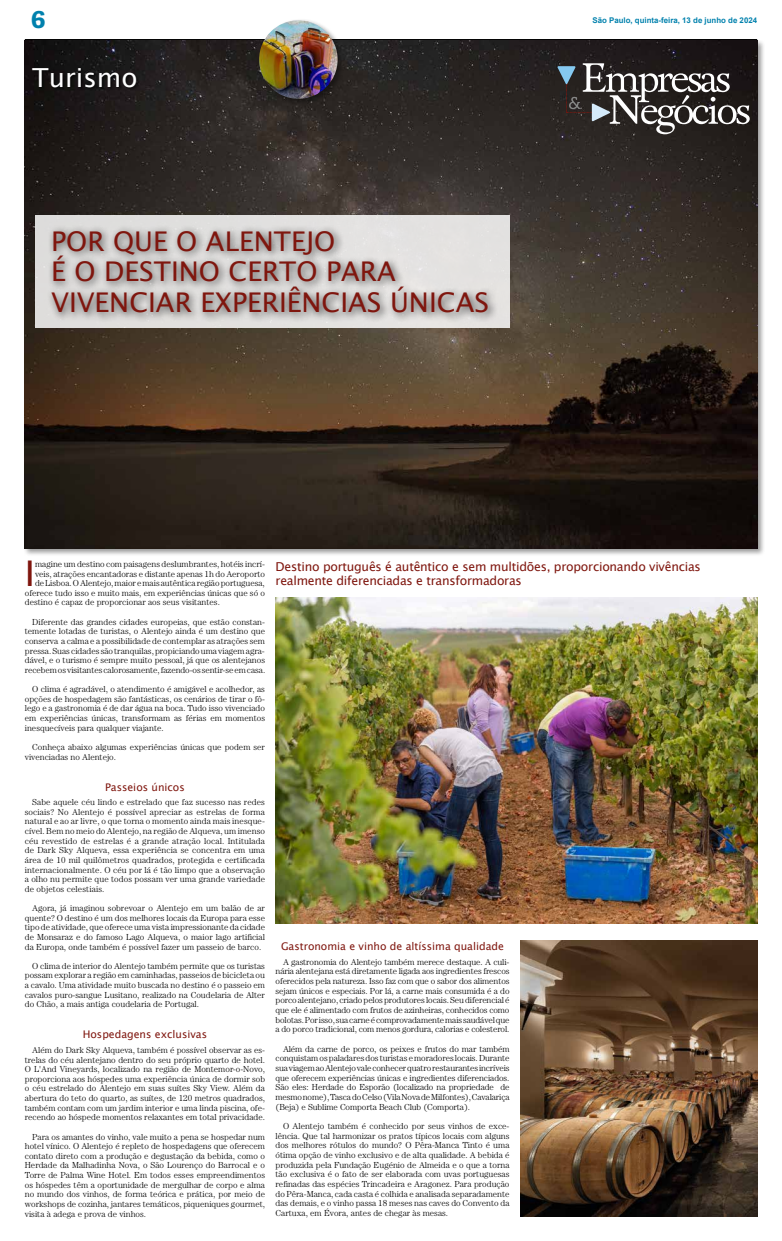
<style>
.page{position:relative;width:782px;height:1241px;background:#fff}
.page>*{position:absolute;margin:0;border:0;box-sizing:border-box;transform-origin:0 0}
.t1{font:35.35px "Lucida Sans";color:#7f160e}
.t2{font:27.12px/30.6px "Lucida Sans Unicode";color:#7f160e}
.t3{font:26.25px "Lucida Sans Unicode";color:#fff}
.t4{font:700 26.25px "Adelle";color:#0081ad}
.t5{font:12.25px/14px "Lucida Sans Unicode";letter-spacing:-.02em;color:#7f160e}
.t6{font:10.5px "Lucida Sans Unicode";color:#7f160e}
.t7{font:300 8.75px/9.6px "Century Std";color:#000;text-align:justify}
.t8{font:700 7.88px "Arial";color:#0081ad}
</style>
<div class="page">
<div style="left:24px;top:39px;width:741px;height:517px;background:#000;opacity:.4"></div>
<img style="left:25px;top:40px;width:731px;height:508px">
<svg style="left:557px;top:63px;width:192px;height:71px;background:#4f4c4b"></svg>
<div style="left:257px;top:18px;width:87px;height:88px;background:#000;opacity:.4"></div>
<img style="left:259px;top:20px;width:78px;height:79px;border-radius:39px">
<div style="left:32px;top:67px;width:108px;height:24px;background:#141212"></div>
<img style="left:275px;top:597px;width:481px;height:326px">
<div style="left:35px;top:215px;width:474px;height:112px;background:#e2e0df"></div>
<div style="left:47px;top:225px;width:451px;height:98px;background:#000;opacity:.75"></div>
<img style="left:520px;top:940px;width:236px;height:275px">
<h3 class="t4" style="left:31px;top:2px;width:16px">6</h3>
<p class="t8" style="left:592px;top:14px;width:166px">São Paulo, quinta-feira, 13 de junho de 2024</p>
<h3 class="t3" style="left:32px;top:57px;width:107px">Turismo</h3>
<h2 class="t2" style="left:51px;top:226px;width:439px">POR QUE O ALENTEJO<br>É O DESTINO CERTO PARA<br>VIVENCIAR EXPERIÊNCIAS ÚNICAS</h2>
<h1 class="t1" style="left:25px;top:553px;width:12px">I</h1>
<p class="t7" style="left:35px;top:559px;width:231px">magine um destino com paisagens deslumbrantes, hotéis incrí-</p>
<p class="t7" style="left:35px;top:568px;width:231px">veis, atrações encantadoras e distante apenas 1h do Aeroporto</p>
<p class="t7" style="left:35px;top:578px;width:231px">de Lisboa. O Alentejo, maior e mais autêntica região portuguesa,</p>
<p class="t7" style="left:25px;top:588px;width:241px">oferece tudo isso e muito mais, em experiências únicas que só o</p>
<p class="t7" style="left:25px;top:597px;width:196px">destino é capaz de proporcionar aos seus visitantes.</p>
<p class="t7" style="left:25px;top:616px;width:242px;text-indent:7px">Diferente das grandes cidades europeias, que estão constan&shy;temente lotadas de turistas, o Alentejo ainda é um destino que conserva a calma e a possibilidade de contemplar as atrações sem pressa. Suas cidades são tranquilas, propiciando uma viagem agra&shy;dável, e o turismo é sempre muito pessoal, já que os alentejanos recebem os visitantes calorosamente, fazendo-os sentir-se em casa.</p>
<p class="t7" style="left:25px;top:684px;width:242px;text-indent:7px">O clima é agradável, o atendimento é amigável e acolhedor, as opções de hospedagem são fantásticas, os cenários de tirar o fô&shy;lego e a gastronomia é de dar água na boca. Tudo isso vivenciado em experiências únicas, transformam as férias em momentos inesquecíveis para qualquer viajante.</p>
<p class="t7" style="left:25px;top:742px;width:242px;text-indent:7px">Conheça abaixo algumas experiências únicas que podem ser vivenciadas no Alentejo.</p>
<p class="t6" style="left:105px;top:778px;width:81px">Passeios únicos</p>
<p class="t7" style="left:25px;top:797px;width:242px;text-indent:7px">Sabe aquele céu lindo e estrelado que faz sucesso nas redes sociais? No Alentejo é possível apreciar as estrelas de forma natural e ao ar livre, o que torna o momento ainda mais inesque&shy;cível. Bem no meio do Alentejo, na região de Alqueva, um imenso céu revestido de estrelas é a grande atração local. Intitulada de Dark Sky Alqueva, essa experiência se concentra em uma área de 10 mil quilômetros quadrados, protegida e certificada internacionalmente. O céu por lá é tão limpo que a observação a olho nu permite que todos possam ver uma grande variedade de objetos celestiais.</p>
<p class="t7" style="left:25px;top:903px;width:242px;text-indent:7px">Agora, já imaginou sobrevoar o Alentejo em um balão de ar quente? O destino é um dos melhores locais da Europa para esse tipo de atividade, que oferece uma vista impressionante da cidade de Monsaraz e do famoso Lago Alqueva, o maior lago artificial da Europa, onde também é possível fazer um passeio de barco.</p>
<p class="t7" style="left:25px;top:960px;width:242px;text-indent:7px">O clima de interior do Alentejo também permite que os turistas possam explorar a região em caminhadas, passeios de bicicleta ou a cavalo. Uma atividade muito buscada no destino é o passeio em cavalos puro-sangue Lusitano, realizado na Coudelaria de Alter do Chão, a mais antiga coudelaria de Portugal.</p>
<p class="t6" style="left:83px;top:1026px;width:126px">Hospedagens exclusivas</p>
<p class="t7" style="left:25px;top:1044px;width:242px;text-indent:7px">Além do Dark Sky Alqueva, também é possível observar as es&shy;trelas do céu alentejano dentro do seu próprio quarto de hotel.<br>O L'And Vineyards, localizado na região de Montemor-o-Novo, proporciona aos hóspedes uma experiência única de dormir sob o céu estrelado do Alentejo em suas suítes Sky View. Além da abertura do teto do quarto, as suítes, de 120 metros quadrados, também contam com um jardim interior e uma linda piscina, ofe&shy;recendo ao hóspede momentos relaxantes em total privacidade.</p>
<p class="t7" style="left:25px;top:1131px;width:242px;text-indent:7px">Para os amantes do vinho, vale muito a pena se hospedar num hotel vínico. O Alentejo é repleto de hospedagens que oferecem contato direto com a produção e degustação da bebida, como o Herdade da Malhadinha Nova, o São Lourenço do Barrocal e o Torre de Palma Wine Hotel. Em todos esses empreendimentos os hóspedes têm a oportunidade de mergulhar de corpo e alma no mundo dos vinhos, de forma teórica e prática, por meio de workshops de cozinha, jantares temáticos, piqueniques gourmet, visita à adega e prova de vinhos.</p>
<h3 class="t5" style="left:275px;top:559px;width:426px">Destino português é autêntico e sem multidões, proporcionando vivências realmente diferenciadas e transformadoras</h3>
<p class="t6" style="left:281px;top:937px;width:224px">Gastronomia e vinho de altíssima qualidade</p>
<p class="t7" style="left:275px;top:956px;width:235px;text-indent:7px">A gastronomia do Alentejo também merece destaque. A culi&shy;nária alentejana está diretamente ligada aos ingredientes frescos oferecidos pela natureza. Isso faz com que o sabor dos alimentos sejam únicos e especiais. Por lá, a carne mais consumida é a do porco alentejano, criado pelos produtores locais. Seu diferencial é que ele é alimentado com frutos de azinheiras, conhecidos como bolotas. Por isso, sua carne é comprovadamente mais saudável que a do porco tradicional, com menos gordura, calorias e colesterol.</p>
<p class="t7" style="left:275px;top:1043px;width:235px;text-indent:7px">Além da carne de porco, os peixes e frutos do mar também conquistam os paladares dos turistas e moradores locais. Durante sua viagem ao Alentejo vale conhecer quatro restaurantes incríveis que oferecem experiências únicas e ingredientes diferenciados.<br>São eles: Herdade do Esporão (localizado na propriedade de mesmo nome), Tasca do Celso (Vila Nova de Milfontes), Cavalariça (Beja) e Sublime Comporta Beach Club (Comporta).</p>
<p class="t7" style="left:275px;top:1120px;width:235px;text-indent:7px">O Alentejo também é conhecido por seus vinhos de exce&shy;lência. Que tal harmonizar os pratos típicos locais com alguns dos melhores rótulos do mundo? O Pêra-Manca Tinto é uma ótima opção de vinho exclusivo e de alta qualidade. A bebida é produzida pela Fundação Eugénio de Almeida e o que a torna tão exclusiva é o fato de ser elaborada com uvas portuguesas refinadas das espécies Trincadeira e Aragonez. Para produção do Pêra-Manca, cada casta é colhida e analisada separadamente das demais, e o vinho passa 18 meses nas caves do Convento da Cartuxa, em Évora, antes de chegar às mesas.</p>
</div>
